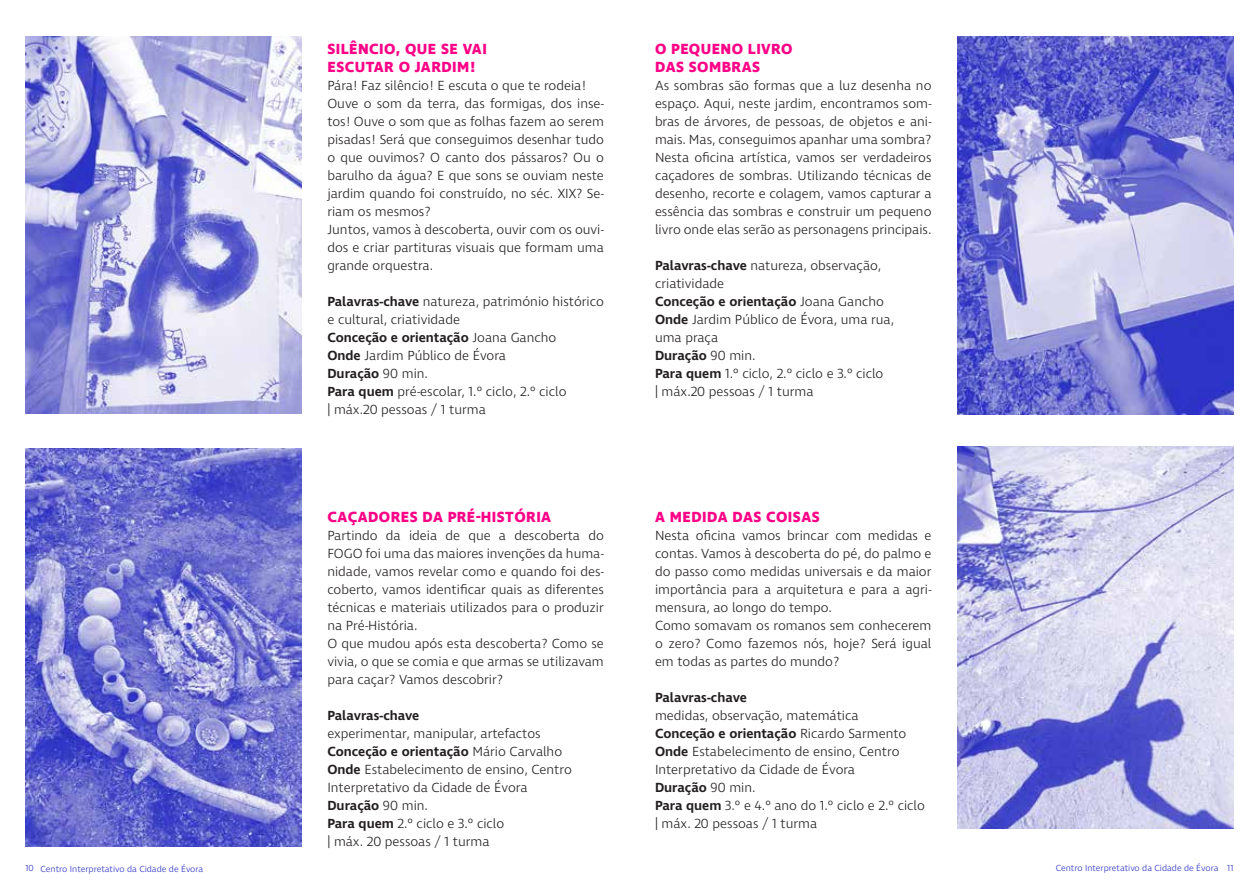
<style>
.page{position:relative;width:1259px;height:893px;background:#fff}
.page>*{position:absolute;margin:0;border:0;box-sizing:border-box;transform-origin:0 0}
.t1{font:700 15px/18px "Ingra";letter-spacing:.03em;color:#ff0087}
.t2{font:300 13.5px/18px "Ingra";color:#231f20}
.t3{font:600 13.5px "Ingra";color:#231f20}
.t4{font:300 9px "Ingra";color:#2b32c6}
.s1{font-weight:600}
</style>
<div class="page">
<img style="left:25px;top:449px;width:277px;height:397px">
<img style="left:957px;top:36px;width:276px;height:378px">
<img style="left:25px;top:36px;width:277px;height:378px">
<img style="left:957px;top:446px;width:276px;height:382px">
<p class="t1" style="left:327px;top:41px;width:161px">SILÊNCIO, QUE SE VAI<br>ESCUTAR O JARDIM!</p>
<p class="t2" style="left:327px;top:77px;width:278px">Pára! Faz silêncio! E escuta o que te rodeia!<br>Ouve o som da terra, das formigas, dos inse&shy;tos! Ouve o som que as folhas fazem ao serem pisadas! Será que conseguimos desenhar tudo o que ouvimos? O canto dos pássaros? Ou o barulho da água? E que sons se ouviam neste jardim quando foi construído, no séc. XIX? Se&shy;riam os mesmos?<br>Juntos, vamos à descoberta, ouvir com os ouvi&shy;dos e criar partituras visuais que formam uma grande orquestra.</p>
<p class="t2" style="left:327px;top:293px;width:278px"><span class="s1">Palavras-chave</span> natureza, património histórico e cultural, criatividade<br><span class="s1">Conceção e orientação</span> Joana Gancho<br><span class="s1">Onde</span> Jardim Público de Évora<br><span class="s1">Duração</span> 90 min.<br><span class="s1">Para quem</span> pré-escolar, 1.º ciclo, 2.º ciclo<br>| máx.20 pessoas / 1 turma</p>
<p class="t1" style="left:327px;top:509px;width:225px">CAÇADORES DA PRÉ-HISTÓRIA</p>
<p class="t2" style="left:327px;top:527px;width:278px">Partindo da ideia de que a descoberta do FOGO foi uma das maiores invenções da huma&shy;nidade, vamos revelar como e quando foi des&shy;coberto, vamos identificar quais as diferentes técnicas e materiais utilizados para o produzir na Pré-História.<br>O que mudou após esta descoberta? Como se vivia, o que se comia e que armas se utilizavam para caçar? Vamos descobrir?</p>
<p class="t3" style="left:327px;top:707px;width:93px">Palavras-chave</p>
<p class="t2" style="left:327px;top:725px;width:246px">experimentar, manipular, artefactos<br><span class="s1">Conceção e orientação</span> Mário Carvalho<br><span class="s1">Onde</span> Estabelecimento de ensino, Centro<br>Interpretativo da Cidade de Évora<br><span class="s1">Duração</span> 90 min.<br><span class="s1">Para quem</span> 2.º ciclo e 3.º ciclo<br>| máx. 20 pessoas / 1 turma</p>
<p class="t1" style="left:655px;top:41px;width:139px">O PEQUENO LIVRO<br>DAS SOMBRAS</p>
<p class="t2" style="left:655px;top:77px;width:278px;text-align:justify">As sombras são formas que a luz desenha no espaço. Aqui, neste jardim, encontramos som&shy;bras de árvores, de pessoas, de objetos e ani&shy;mais. Mas, conseguimos apanhar uma sombra?<br>Nesta oficina artística, vamos ser verdadeiros caçadores de sombras. Utilizando técnicas de desenho, recorte e colagem, vamos capturar a essência das sombras e construir um pequeno livro onde elas serão as personagens principais.</p>
<p class="t2" style="left:655px;top:257px;width:241px"><span class="s1">Palavras-chave</span> natureza, observação, criatividade<br><span class="s1">Conceção e orientação</span> Joana Gancho<br><span class="s1">Onde</span> Jardim Público de Évora, uma rua, uma praça<br><span class="s1">Duração</span> 90 min.<br><span class="s1">Para quem</span> 1.º ciclo, 2.º ciclo e 3.º ciclo<br>| máx.20 pessoas / 1 turma</p>
<p class="t1" style="left:655px;top:509px;width:166px">A MEDIDA DAS COISAS</p>
<p class="t2" style="left:655px;top:527px;width:278px">Nesta oficina vamos brincar com medidas e contas. Vamos à descoberta do pé, do palmo e do passo como medidas universais e da maior importância para a arquitetura e para a agri&shy;mensura, ao longo do tempo.<br>Como somavam os romanos sem conhecerem o zero? Como fazemos nós, hoje? Será igual em todas as partes do mundo?</p>
<p class="t3" style="left:655px;top:689px;width:93px">Palavras-chave</p>
<p class="t2" style="left:655px;top:707px;width:271px">medidas, observação, matemática<br><span class="s1">Conceção e orientação</span> Ricardo Sarmento <span class="s1">Onde</span> Estabelecimento de ensino, Centro Interpretativo da Cidade de Évora<br><span class="s1">Duração</span> 90 min.<br><span class="s1">Para quem</span> 3.º e 4.º ano do 1.º ciclo e 2.º ciclo | máx. 20 pessoas / 1 turma</p>
<p class="t4" style="left:25px;top:862px;width:10px">10</p>
<p class="t4" style="left:1055px;top:862px;width:179px">Centro Interpretativo da Cidade de Évora 11</p>
<p class="t4" style="left:40px;top:863px;width:164px">Centro Interpretativo da Cidade de Évora</p>
</div>
